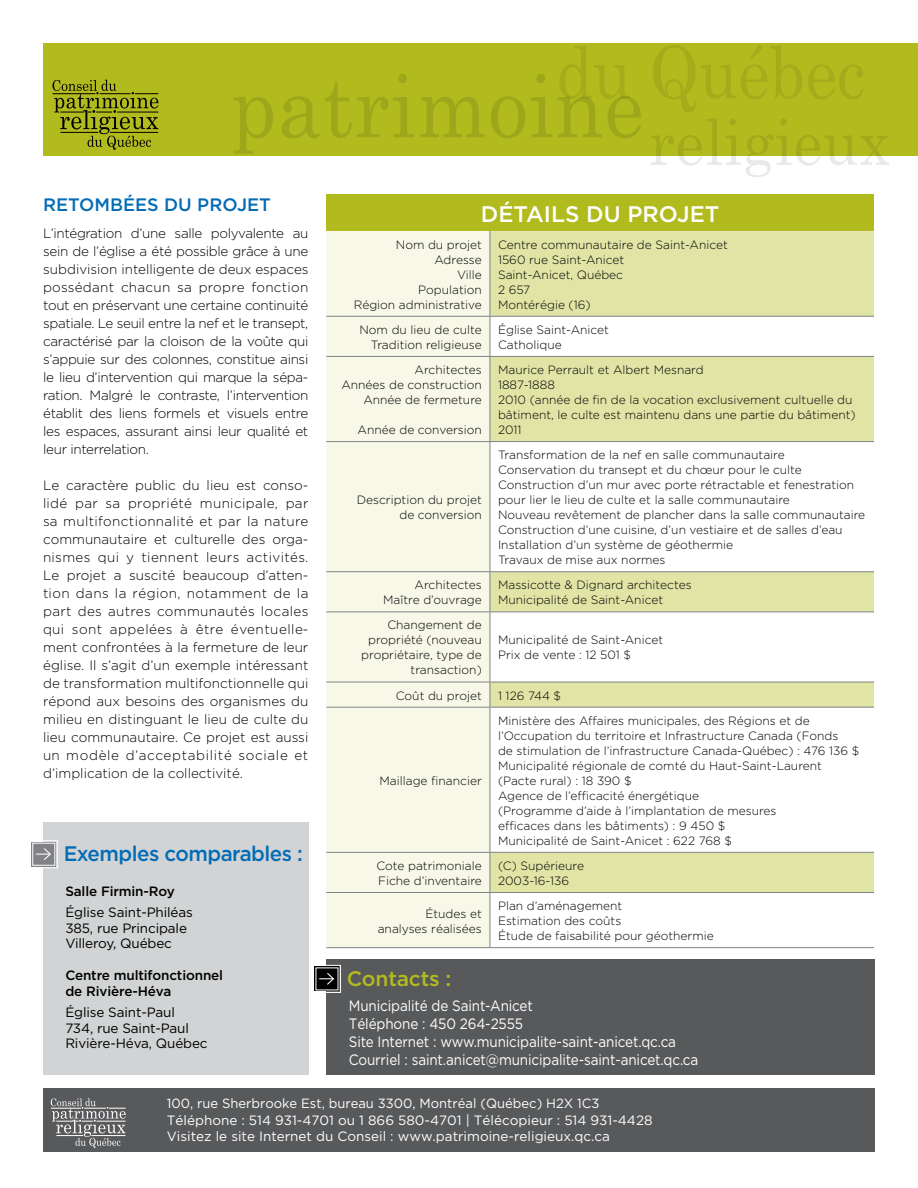
<style>
.page{position:relative;width:918px;height:1188px;background:#fff}
.page>*{position:absolute;margin:0;border:0;box-sizing:border-box;transform-origin:0 0}
.t1{font:500 22.5px "Gotham";color:#fff}
.t2{font:500 21px "Gotham";letter-spacing:-.025em;color:#036cb6}
.t3{font:500 21px "Gotham";color:#b2bb1e}
.t4{font:500 18px "Gotham";color:#036cb6}
.t5{font:15px/18px "Gotham";letter-spacing:-.01em;color:#fff;scale:.9 1}
.t6{font:300 13.5px/18px "Gotham";letter-spacing:-.02em;color:#000;text-align:justify}
.t7{font:13.5px/16.2px "Gotham";color:#fff}
.t8{font:13.5px/15.8px "Gotham";letter-spacing:-.01em;color:#000}
.t9{font:500 13.5px/15.8px "Gotham";letter-spacing:-.01em;color:#000}
.t10{font:13.35px "Gotham";color:#fff}
.t11{font:300 12px/15px "Gotham";color:#000}
</style>
<div class="page">
<div style="left:43px;top:43px;width:875px;height:113px;background:#b2bb1e"></div>
<svg style="left:233px;top:97px;width:40px;height:57px"></svg>
<svg style="left:282px;top:74px;width:132px;height:64px"></svg>
<svg style="left:420px;top:97px;width:65px;height:40px"></svg>
<svg style="left:491px;top:96px;width:34px;height:42px"></svg>
<svg style="left:531px;top:46px;width:110px;height:92px"></svg>
<svg style="left:651px;top:45px;width:238px;height:132px"></svg>
<div style="left:327px;top:959px;width:548px;height:116px;background:#58595b"></div>
<svg style="left:314px;top:965px;width:27px;height:28px"></svg>
<div style="left:43px;top:1089px;width:832px;height:63px;background:#58595b"></div>
<svg style="left:51px;top:1098px;width:75px;height:50px"></svg>
<div style="left:326px;top:194px;width:548px;height:37px;background:#b2bb1e"></div>
<div style="left:326px;top:231px;width:164px;height:716px;background:#f7f8e8"></div>
<div style="left:491px;top:231px;width:383px;height:85px;background:#e0e4a5"></div>
<svg style="left:491px;top:357px;width:383px;height:535px"></svg>
<hr style="left:490px;top:231px;width:1px;height:85px;background:#808285">
<hr style="left:326px;top:316px;width:164px;height:1px;background:#808285">
<hr style="left:490px;top:316px;width:384px;height:1px;background:#808285">
<hr style="left:490px;top:317px;width:1px;height:39px;background:#808285">
<hr style="left:326px;top:356px;width:164px;height:1px;background:#808285">
<hr style="left:490px;top:356px;width:384px;height:1px;background:#808285">
<hr style="left:490px;top:357px;width:1px;height:84px;background:#808285">
<hr style="left:326px;top:441px;width:164px;height:1px;background:#808285">
<hr style="left:490px;top:441px;width:384px;height:1px;background:#808285">
<hr style="left:490px;top:442px;width:1px;height:129px;background:#808285">
<hr style="left:326px;top:571px;width:164px;height:1px;background:#808285">
<hr style="left:490px;top:571px;width:384px;height:1px;background:#808285">
<hr style="left:490px;top:572px;width:1px;height:40px;background:#808285">
<hr style="left:326px;top:612px;width:164px;height:1px;background:#808285">
<hr style="left:490px;top:612px;width:384px;height:1px;background:#808285">
<hr style="left:490px;top:612px;width:1px;height:70px;background:#808285">
<hr style="left:326px;top:682px;width:164px;height:1px;background:#808285">
<hr style="left:490px;top:682px;width:384px;height:1px;background:#808285">
<svg style="left:490px;top:682px;width:1px;height:25px"></svg>
<hr style="left:326px;top:707px;width:164px;height:1px;background:#808285">
<hr style="left:490px;top:707px;width:384px;height:1px;background:#808285">
<hr style="left:490px;top:708px;width:1px;height:144px;background:#808285">
<hr style="left:326px;top:852px;width:164px;height:1px;background:#808285">
<hr style="left:490px;top:852px;width:384px;height:1px;background:#808285">
<hr style="left:490px;top:853px;width:1px;height:39px;background:#808285">
<hr style="left:326px;top:892px;width:164px;height:1px;background:#808285">
<hr style="left:490px;top:892px;width:384px;height:1px;background:#808285">
<hr style="left:490px;top:893px;width:1px;height:54px;background:#808285">
<hr style="left:326px;top:947px;width:164px;height:1px;background:#808285">
<hr style="left:490px;top:947px;width:384px;height:1px;background:#808285">
<div style="left:43px;top:823px;width:265px;height:252px;background:#d1d3d4"></div>
<svg style="left:31px;top:840px;width:27px;height:28px"></svg>
<svg style="left:52px;top:80px;width:107px;height:70px"></svg>
<h3 class="t4" style="left:43px;top:194px;width:229px">Retombées du projet</h3>
<p class="t6" style="left:43px;top:224px;width:267px">L’intégration d’une salle polyvalente au sein de l’église a été possible grâce à une subdivision intelligente de deux espaces possédant chacun sa propre fonction tout en préservant une certaine continuité spatiale. Le seuil entre la nef et le transept, caractérisé par la cloison de la voûte qui s’appuie sur des colonnes, constitue ainsi le lieu d’intervention qui marque la sépa&shy;ration. Malgré le contraste, l’intervention établit des liens formels et visuels entre les espaces, assurant ainsi leur qualité et leur interrelation.</p>
<p class="t6" style="left:43px;top:476px;width:267px">Le caractère public du lieu est conso&shy;lidé par sa propriété municipale, par sa multifonctionnalité et par la nature communautaire et culturelle des orga&shy;nismes qui y tiennent leurs activités.<br>Le projet a suscité beaucoup d’atten&shy;tion dans la région, notamment de la part des autres communautés locales qui sont appelées à être éventuelle&shy;ment confrontées à la fermeture de leur église. Il s’agit d’un exemple intéressant de transformation multifonctionnelle qui répond aux besoins des organismes du milieu en distinguant le lieu de culte du lieu communautaire. Ce projet est aussi un modèle d’acceptabilité sociale et d’implication de la collectivité.</p>
<h1 class="t1" style="left:481px;top:201px;width:240px">Détails du projet</h1>
<p class="t11" style="left:354px;top:237px;width:130px;text-align:right">Nom du projet<br>Adresse<br>Ville<br>Population<br>Région administrative</p>
<p class="t11" style="left:498px;top:237px;width:231px">Centre communautaire de Saint-Anicet<br>1560 rue Saint-Anicet<br>Saint-Anicet, Québec<br>2 657<br>Montérégie (16)</p>
<p class="t11" style="left:360px;top:322px;width:124px;text-align:right">Nom du lieu de culte<br>Tradition religieuse</p>
<p class="t11" style="left:498px;top:322px;width:112px">Église Saint-Anicet<br>Catholique</p>
<p class="t11" style="left:341px;top:362px;width:142px;text-align:right">Architectes<br>Années de construction<br>Année de fermeture</p>
<p class="t11" style="left:358px;top:422px;width:126px">Année de conversion</p>
<p class="t11" style="left:498px;top:362px;width:359px">Maurice Perrault et Albert Mesnard<br>1887-1888<br>2010 (année de fin de la vocation exclusivement cultuelle du bâtiment, le culte est maintenu dans une partie du bâtiment)<br>2011</p>
<p class="t11" style="left:498px;top:447px;width:369px">Transformation de la nef en salle communautaire Conservation du transept et du chœur pour le culte Construction d’un mur avec porte rétractable et fenestration pour lier le lieu de culte et la salle communautaire<br>Nouveau revêtement de plancher dans la salle communautaire Construction d’une cuisine, d’un vestiaire et de salles d’eau Installation d’un système de géothermie<br>Travaux de mise aux normes</p>
<p class="t11" style="left:357px;top:492px;width:127px;text-align:right">Description du projet de conversion</p>
<p class="t11" style="left:383px;top:577px;width:100px;text-align:right">Architectes<br>Maître d’ouvrage</p>
<p class="t11" style="left:498px;top:577px;width:195px">Massicotte &amp; D ignard architectes<br>Municipalité de Saint-Anicet</p>
<p class="t11" style="left:361px;top:618px;width:122px;text-align:right">Changement de propriété (nouveau propriétaire, type de transaction)</p>
<p class="t11" style="left:498px;top:633px;width:167px">Municipalité de Saint-Anicet<br>Prix de vente : 12 501 $</p>
<p class="t11" style="left:396px;top:688px;width:87px">Coût du projet</p>
<p class="t11" style="left:498px;top:688px;width:65px">1 126 744 $</p>
<p class="t11" style="left:498px;top:713px;width:363px">Ministère des Affaires municipales, des Régions et de l’Occupation du territoire et Infrastructure Canada (Fonds<br>de stimulation de l’infrastructure Canada-Québec) : 476 136 $ Municipalité régionale de comté du Haut-Saint-Laurent (Pacte rural) : 18 390 $<br>Agence de l’efficacité énergétique<br>(Programme d’aide à l’implantation de mesures<br>efficaces dans les bâtiments) : 9 450 $<br>Municipalité de Saint-Anicet : 622 768 $</p>
<p class="t11" style="left:380px;top:773px;width:104px">Maillage financier</p>
<h2 class="t2" style="left:64px;top:842px;width:241px">Exemples comparables :</h2>
<p class="t9" style="left:65px;top:883px;width:111px">Salle Firmin-Roy</p>
<p class="t8" style="left:65px;top:904px;width:129px">Église Saint-Philéas<br>385, rue Principale<br>Villeroy, Québec</p>
<p class="t9" style="left:65px;top:967px;width:159px">Centre multifonctionnel de Rivière-Héva</p>
<p class="t8" style="left:65px;top:1004px;width:144px">Église Saint-Paul<br>734, rue Saint-Paul<br>Rivière-Héva, Québec</p>
<p class="t11" style="left:377px;top:858px;width:107px">Cote patrimoniale<br>Fiche d’inventaire</p>
<p class="t11" style="left:498px;top:858px;width:88px">(C) Supérieure<br>2003-16-136</p>
<p class="t11" style="left:378px;top:906px;width:106px;text-align:right">Études et analyses réalisées</p>
<p class="t11" style="left:498px;top:898px;width:217px">Plan d’aménagement<br>Estimation des coûts<br>Étude de faisabilité pour géothermie</p>
<h2 class="t3" style="left:347px;top:966px;width:106px">Contacts :</h2>
<p class="t5" style="left:349px;top:996px;width:390px">Municipalité de Saint-Anicet<br>Téléphone : 450 264-2555<br>Site Internet : www.municipalite-saint-anicet.qc.ca Courriel : saint.anicet@municipalite-saint-anicet.qc.ca</p>
<p class="t10" style="left:167px;top:1096px;width:434px">100, rue Sherbrooke Est, bureau 3300, Montréal (Québec) H2X 1C3</p>
<p class="t7" style="left:167px;top:1111px;width:487px">Téléphone : 514 931-4701 ou 1 866 580-4701 | Télécopieur : 514 931-4428<br>Visitez le site Internet du Conseil : www.patrimoine-religieux.qc.ca</p>
</div>
